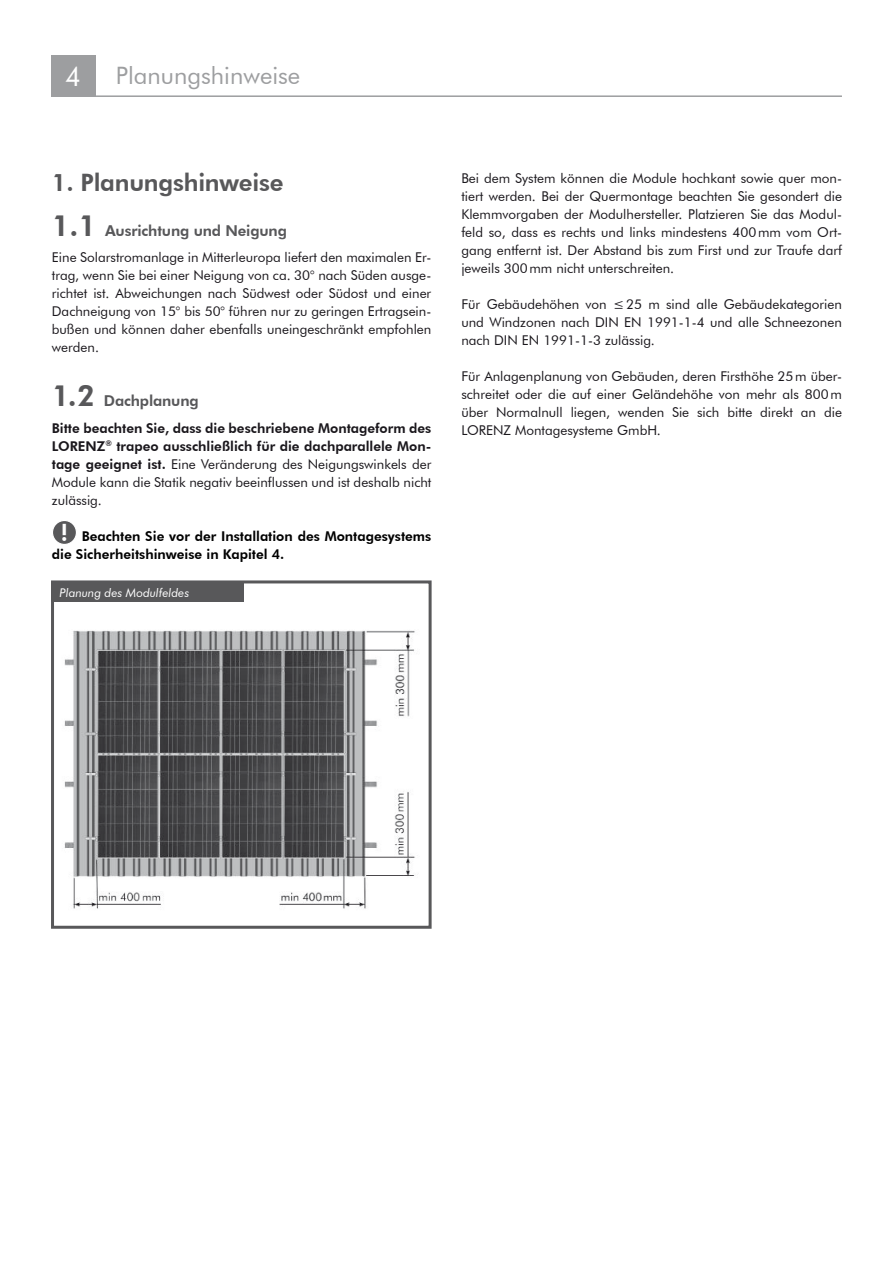
<style>
.page{position:relative;width:893px;height:1263px;background:#fff}
.page>*{position:absolute;margin:0;border:0;box-sizing:border-box;transform-origin:0 0}
.t1{font:27px "Futura BT";color:#fff}
.t2{font:800 24px "Futura BT";letter-spacing:-.01em;color:#58585a}
.t3{font:24px "Futura BT";color:#9d9ea0}
.t4{font:800 15px "Futura BT";letter-spacing:-.01em;color:#58585a}
.t5{font:13.5px/18px "Futura BT";color:#1a171c;text-align:justify}
.t6{font:800 13.5px/18px "Futura BT";color:#1a171c;text-align:justify}
.t7{font:800 13.5px/18px "Futura BT";color:#000}
.t8{font:italic 12px "Futura BT";color:#fff}
.s1{font-size:29.25px}
.s2{font-weight:400}
.s3{font-size:23.4px;color:#fff}
</style>
<div class="page">
<hr style="left:51px;top:95px;width:791px;height:2px;background:#9d9ea0">
<div style="left:51px;top:55px;width:44px;height:42px;background:#9d9ea0"></div>
<div style="left:52px;top:520px;width:24px;height:24px;background:#58585a;border-radius:50%"></div>
<div style="left:52px;top:520px;width:25px;height:25px;border:1px solid #fff;border-radius:50%"></div>
<img style="left:64px;top:630px;width:351px;height:279px">
<div style="left:51px;top:580px;width:381px;height:349px;border:3px solid #58585a"></div>
<div style="left:51px;top:583px;width:193px;height:19px;background:#58585a"></div>
<h1 class="t1" style="left:65px;top:66px;width:17px">4</h1>
<h2 class="t3" style="left:116px;top:66px;width:186px">Planungshinweise</h2>
<h2 class="t2" style="left:52px;top:173px;width:233px">1. Planungshinweise</h2>
<p class="t4" style="left:52px;top:224px;width:237px"><span class="s1">1.1</span> Ausrichtung und Neigung</p>
<p class="t5" style="left:52px;top:249px;width:381px">Eine Solarstromanlage in Mitterleuropa liefert den maximalen Er&shy;trag, wenn Sie bei einer Neigung von ca. 30° nach Süden ausge&shy;richtet ist. Abweichungen nach Südwest oder Südost und einer Dachneigung von 15° bis 50° führen nur zu geringen Ertragsein&shy;bußen und können daher ebenfalls uneingeschränkt empfohlen werden.</p>
<p class="t4" style="left:52px;top:394px;width:148px"><span class="s1">1.2</span> Dachplanung</p>
<p class="t6" style="left:52px;top:420px;width:381px">Bitte beachten Sie, dass die beschriebene Montageform des LORENZ<sup>®</sup> trapeo ausschließlich für die dachparallele Mon&shy;tage geeignet ist. <span class="s2">Eine Veränderung des Neigungswinkels der Module kann die Statik negativ beeinflussen und ist deshalb nicht zulässig.</span></p>
<p class="t7" style="left:52px;top:528px;width:381px;text-indent:9px"><span class="s3">!</span> Beachten Sie vor der Installation des Montagesystems die Sicherheitshinweise in Kapitel 4.</p>
<p class="t8" style="left:60px;top:587px;width:131px">Planung des Modulfeldes</p>
<p class="t5" style="left:461px;top:170px;width:382px">Bei dem System können die Module hochkant sowie quer mon&shy;tiert werden. Bei der Quermontage beachten Sie gesondert die Klemmvorgaben der Modulhersteller. Platzieren Sie das Modul&shy;feld so, dass es rechts und links mindestens 400 mm vom Ort&shy;gang entfernt ist. Der Abstand bis zum First und zur Traufe darf jeweils 300 mm nicht unterschreiten.</p>
<p class="t5" style="left:461px;top:295px;width:382px">Für Gebäudehöhen von ≤ 25 m sind alle Gebäudekategorien und Windzonen nach DIN EN 1991-1-4 und alle Schneezonen nach DIN EN 1991-1-3 zulässig.</p>
<p class="t5" style="left:461px;top:368px;width:382px">Für Anlagenplanung von Gebäuden, deren Firsthöhe 25 m über&shy;schreitet oder die auf einer Geländehöhe von mehr als 800 m über Normalnull liegen, wenden Sie sich bitte direkt an die LORENZ Montagesysteme GmbH.</p>
</div>
